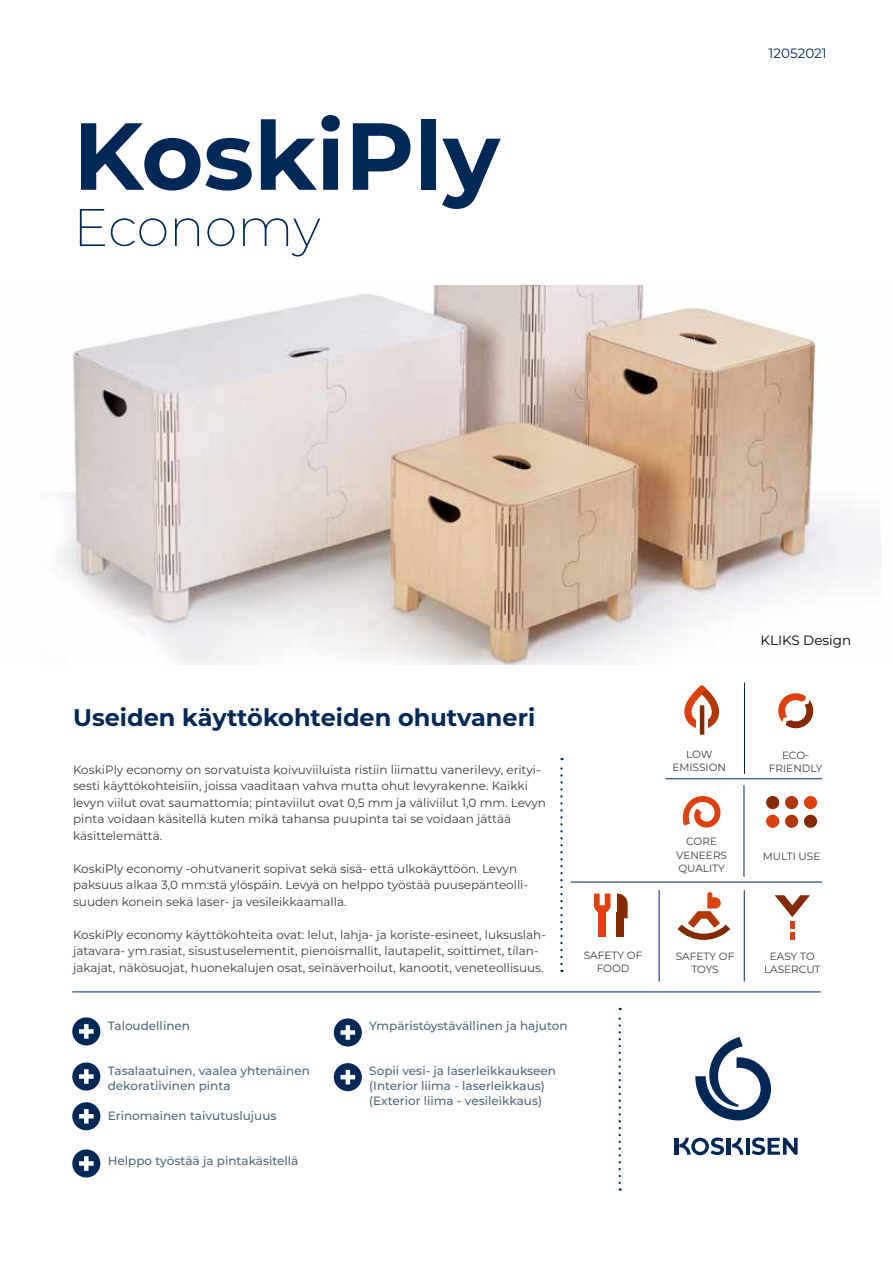
<style>
.page{position:relative;width:893px;height:1263px;background:#fff}
.page>*{position:absolute;margin:0;border:0;box-sizing:border-box;transform-origin:0 0}
.t1{font:700 94.95px "Montserrat";color:#002856}
.t2{font:200 52.95px "Montserrat";letter-spacing:-.005em;color:#002856}
.t3{font:700 24px "Montserrat";color:#002856}
.t4{font:13.5px "Montserrat";color:#000}
.t5{font:13.5px "Montserrat";color:#002856}
.t6{font:12px/16.5px "Montserrat";color:#3c3c3b}
.t7{font:500 12px/15px "Montserrat";color:#516a79}
.t8{font:10.5px/13.5px "Montserrat";color:#3c3c3b;text-align:center}
</style>
<div class="page">
<img style="left:60px;top:286px;width:821px;height:378px">
<hr style="left:746px;top:1138px;width:3px;height:17px;background:#002856">
<hr style="left:674px;top:1138px;width:4px;height:17px;background:#002856">
<hr style="left:727px;top:1138px;width:4px;height:17px;background:#002856">
<svg style="left:752px;top:1137px;width:46px;height:18px"></svg>
<svg style="left:679px;top:1137px;width:45px;height:18px"></svg>
<svg style="left:732px;top:1138px;width:11px;height:17px"></svg>
<svg style="left:695px;top:1037px;width:76px;height:83px"></svg>
<svg style="left:560px;top:758px;width:3px;height:206px"></svg>
<svg style="left:619px;top:1008px;width:2px;height:183px"></svg>
<div style="left:72px;top:1017px;width:28px;height:28px;background:#002856;border-radius:50%"></div>
<div style="left:84px;top:1024px;width:5px;height:15px;background:#fff"></div>
<div style="left:79px;top:1029px;width:15px;height:5px;background:#fff"></div>
<div style="left:334px;top:1018px;width:28px;height:28px;background:#002856;border-radius:50%"></div>
<svg style="left:346px;top:1025px;width:4px;height:15px"></svg>
<div style="left:341px;top:1030px;width:14px;height:5px;background:#fff"></div>
<div style="left:72px;top:1062px;width:28px;height:28px;background:#002856;border-radius:50%"></div>
<div style="left:84px;top:1069px;width:5px;height:15px;background:#fff"></div>
<div style="left:79px;top:1074px;width:15px;height:5px;background:#fff"></div>
<div style="left:334px;top:1063px;width:28px;height:28px;background:#002856;border-radius:50%"></div>
<hr style="left:346px;top:1070px;width:4px;height:14px;background:#fff">
<hr style="left:341px;top:1075px;width:14px;height:4px;background:#fff">
<div style="left:72px;top:1102px;width:28px;height:28px;background:#002856;border-radius:50%"></div>
<div style="left:84px;top:1109px;width:5px;height:14px;background:#fff"></div>
<hr style="left:79px;top:1114px;width:15px;height:4px;background:#fff">
<div style="left:72px;top:1149px;width:28px;height:28px;background:#002856;border-radius:50%"></div>
<div style="left:84px;top:1156px;width:5px;height:15px;background:#fff"></div>
<div style="left:79px;top:1161px;width:15px;height:5px;background:#fff"></div>
<hr style="left:72px;top:991px;width:749px;height:1px;background:#002856">
<hr style="left:571px;top:882px;width:251px;height:1px;background:#002856">
<hr style="left:665px;top:778px;width:157px;height:1px;background:#002856">
<hr style="left:744px;top:682px;width:1px;height:92px;background:#002856">
<hr style="left:659px;top:890px;width:1px;height:91px;background:#002856">
<hr style="left:744px;top:890px;width:1px;height:91px;background:#002856">
<hr style="left:744px;top:785px;width:1px;height:92px;background:#002856">
<svg style="left:684px;top:685px;width:36px;height:48px"></svg>
<svg style="left:696px;top:718px;width:12px;height:13px"></svg>
<hr style="left:700px;top:705px;width:4px;height:30px;background:#832a00">
<svg style="left:778px;top:693px;width:36px;height:36px"></svg>
<svg style="left:683px;top:796px;width:38px;height:32px"></svg>
<div style="left:766px;top:796px;width:13px;height:13px;background:#832a00;border-radius:50%"></div>
<div style="left:804px;top:815px;width:13px;height:13px;background:#832a00;border-radius:50%"></div>
<div style="left:785px;top:796px;width:13px;height:13px;background:#b13707;border-radius:50%"></div>
<div style="left:785px;top:815px;width:13px;height:13px;background:#b13707;border-radius:50%"></div>
<div style="left:804px;top:796px;width:13px;height:13px;background:#de410f;border-radius:50%"></div>
<div style="left:766px;top:815px;width:13px;height:13px;background:#de410f;border-radius:50%"></div>
<svg style="left:617px;top:893px;width:11px;height:25px"></svg>
<div style="left:617px;top:912px;width:7px;height:24px;background:#832a00"></div>
<svg style="left:594px;top:893px;width:16px;height:20px"></svg>
<div style="left:599px;top:912px;width:7px;height:24px;background:#de410f"></div>
<svg style="left:677px;top:892px;width:53px;height:48px"></svg>
<svg style="left:775px;top:895px;width:35px;height:45px"></svg>
<h1 class="t1" style="left:73px;top:88px;width:428px">KoskiPly</h1>
<h2 class="t2" style="left:73px;top:192px;width:249px">Economy</h2>
<p class="t5" style="left:769px;top:44px;width:60px">12052021</p>
<p class="t4" style="left:760px;top:630px;width:92px">KLIKS Design</p>
<h3 class="t3" style="left:73px;top:700px;width:464px">Useiden käyttökohteiden ohutvaneri</h3>
<p class="t6" style="left:73px;top:760px;width:474px">KoskiPly economy on sorvatuista koivuviiluista ristiin liimattu vanerilevy, erityi&shy;sesti käyttökohteisiin, joissa vaaditaan vahva mutta ohut levyrakenne. Kaikki levyn viilut ovat saumattomia; pintaviilut ovat 0,5 mm ja väliviilut 1,0 mm. Levyn pinta voidaan käsitellä kuten mikä tahansa puupinta tai se voidaan jättää käsittelemättä.</p>
<p class="t6" style="left:73px;top:859px;width:456px">KoskiPly economy -ohutvanerit sopivat sekä sisä- että ulkokäyttöön. Levyn paksuus alkaa 3,0 mm:stä ylöspäin. Levyä on helppo työstää puusepänteolli&shy;suuden konein sekä laser- ja vesileikkaamalla.</p>
<p class="t6" style="left:73px;top:925px;width:474px">KoskiPly economy käyttökohteita ovat: lelut, lahja- ja koriste-esineet, luksuslah&shy;jatavara- ym.rasiat, sisustuselementit, pienoismallit, lautapelit, soittimet, tilan&shy;jakajat, näkösuojat, huonekalujen osat, seinäverhoilut, kanootit, veneteollisuus.</p>
<p class="t8" style="left:672px;top:747px;width:55px">LOW<br>EMISSION</p>
<p class="t8" style="left:769px;top:748px;width:55px">ECO-<br>FRIENDLY</p>
<p class="t8" style="left:676px;top:834px;width:52px">CORE<br>VENEERS<br>QUALITY</p>
<p class="t8" style="left:763px;top:849px;width:59px">MULTI USE</p>
<p class="t8" style="left:584px;top:948px;width:60px">SAFETY OF<br>FOOD</p>
<p class="t8" style="left:676px;top:949px;width:60px">SAFETY OF<br>TOYS</p>
<p class="t8" style="left:764px;top:949px;width:58px">EASY TO<br>LASERCUT</p>
<p class="t7" style="left:108px;top:1018px;width:84px">Taloudellinen</p>
<p class="t7" style="left:108px;top:1063px;width:204px">Tasalaatuinen, vaalea yhtenäinen dekoratiivinen pinta</p>
<p class="t7" style="left:108px;top:1108px;width:170px">Erinomainen taivutuslujuus</p>
<p class="t7" style="left:108px;top:1153px;width:192px">Helppo työstää ja pintakäsitellä</p>
<p class="t7" style="left:369px;top:1018px;width:200px">Ympäristöystävällinen ja hajuton</p>
<p class="t7" style="left:369px;top:1063px;width:188px">Sopii vesi- ja laserleikkaukseen (Interior liima - laserleikkaus) (Exterior liima - vesileikkaus)</p>
</div>
